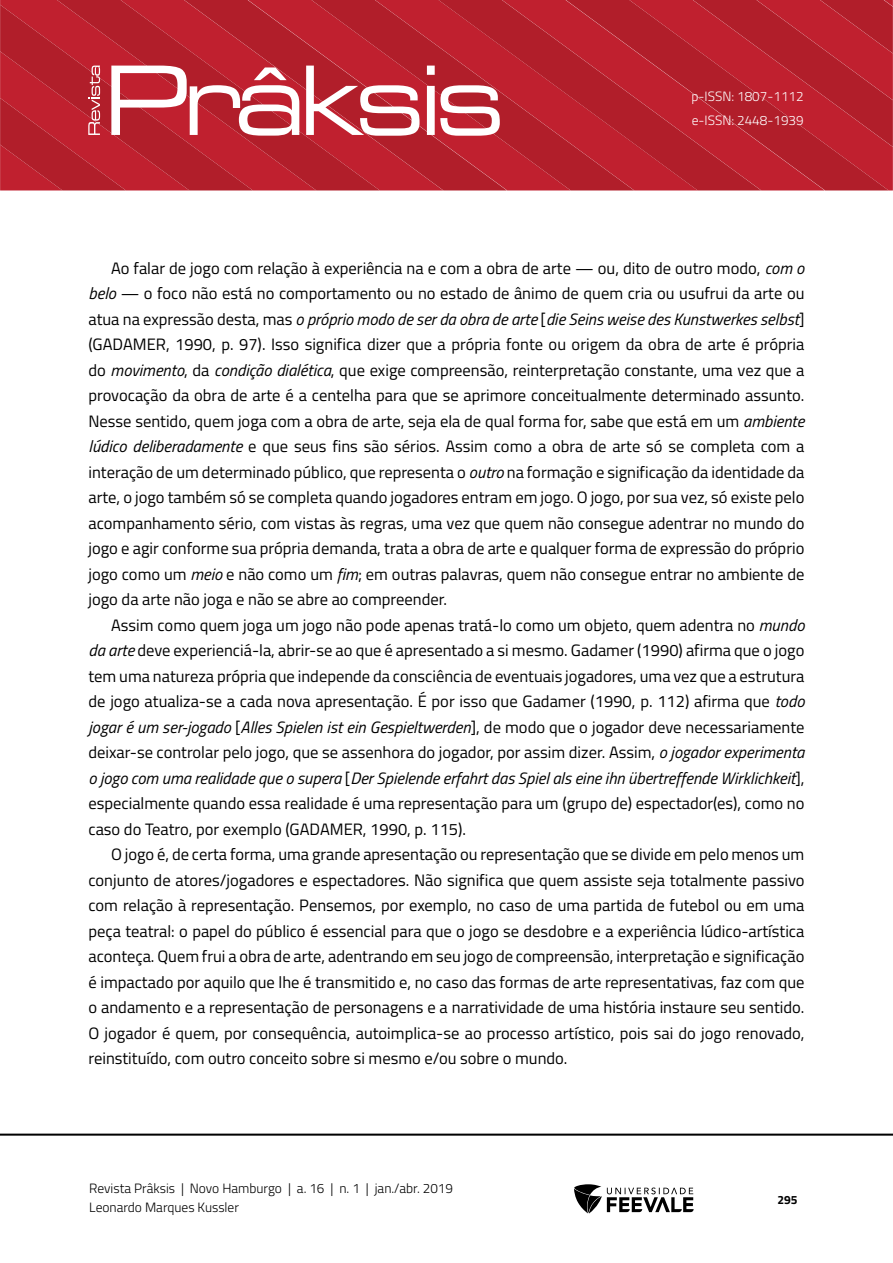
<style>
.page{position:relative;width:893px;height:1263px;background:#fff}
.page>*{position:absolute;margin:0;border:0;box-sizing:border-box;transform-origin:0 0}
.Corpo_de_texto{font:16.5px/25.5px "Titillium Web";color:#000;text-align:justify}
.t1{font:300 13.5px/19.4px "Titillium Web";color:#000}
.t2{font:300 13.5px/24px "Titillium Web";color:#fff}
.t3{font:700 12px "Titillium Web";color:#000}
.s1{font-style:italic}
</style>
<div class="page">
<svg style="left:0;top:5px;width:56px;height:46px;background:#b7202d"></svg>
<svg style="left:56px;top:0;width:128px;height:51px;background:#b81f2d"></svg>
<svg style="left:184px;top:0;width:127px;height:51px;background:#b8202d"></svg>
<svg style="left:311px;top:0;width:127px;height:51px;background:#b8202d"></svg>
<svg style="left:438px;top:0;width:127px;height:190px;background:#b9202d"></svg>
<svg style="left:565px;top:0;width:324px;height:190px;background:#b8202d"></svg>
<svg style="left:692px;top:0;width:201px;height:147px;background:#b8202d"></svg>
<hr style="left:0;top:1133px;width:893px;height:3px;background:#000">
<svg style="left:574px;top:1184px;width:120px;height:29px"></svg>
<svg style="left:0;top:51px;width:500px;height:139px;background:#c13d48"></svg>
<p class="t2" style="left:691px;top:84px;width:114px">p-ISSN: 1807-1112 e-ISSN: 2448-1939</p>
<p class="Corpo_de_texto" style="left:88px;top:254px;width:717px;text-indent:22px">Ao falar de jogo com relação à experiência na e com a obra de arte — ou, dito de outro modo, <span class="s1">com o belo</span> — o foco não está no comportamento ou no estado de ânimo de quem cria ou usufrui da arte ou atua na expressão desta, mas <span class="s1">o próprio modo de ser da obra de arte</span> [<span class="s1">die Seins weise des Kunstwerkes selbst</span>] (GADAMER, 1990, p. 97). Isso significa dizer que a própria fonte ou origem da obra de arte é própria do <span class="s1">movimento</span>, da <span class="s1">condição dialética</span>, que exige compreensão, reinterpretação constante, uma vez que a provocação da obra de arte é a centelha para que se aprimore conceitualmente determinado assunto.<br>Nesse sentido, quem joga com a obra de arte, seja ela de qual forma for, sabe que está em um <span class="s1">ambiente lúdico deliberadamente</span> e que seus fins são sérios. Assim como a obra de arte só se completa com a interação de um determinado público, que representa o <span class="s1">outro</span> na formação e significação da identidade da arte, o jogo também só se completa quando jogadores entram em jogo. O jogo, por sua vez, só existe pelo acompanhamento sério, com vistas às regras, uma vez que quem não consegue adentrar no mundo do jogo e agir conforme sua própria demanda, trata a obra de arte e qualquer forma de expressão do próprio jogo como um <span class="s1">meio</span> e não como um <span class="s1">fim</span>; em outras palavras, quem não consegue entrar no ambiente de jogo da arte não joga e não se abre ao compreender.</p>
<p class="Corpo_de_texto" style="left:88px;top:611px;width:717px;text-indent:22px">Assim como quem joga um jogo não pode apenas tratá-lo como um objeto, quem adentra no <span class="s1">mundo da arte</span> deve experienciá-la, abrir-se ao que é apresentado a si mesmo. Gadamer (1990) afirma que o jogo tem uma natureza própria que independe da consciência de eventuais jogadores, uma vez que a estrutura de jogo atualiza-se a cada nova apresentação. É por isso que Gadamer (1990, p. 112) afirma que <span class="s1">todo jogar é um ser-jogado</span> [<span class="s1">Alles Spielen ist ein Gespieltwerden</span>], de modo que o jogador deve necessariamente deixar-se controlar pelo jogo, que se assenhora do jogador, por assim dizer. Assim, <span class="s1">o jogador experimenta o jogo com uma realidade que o supera</span> [<span class="s1">Der Spielende erfahrt das Spiel als eine ihn übertreffende Wirklichkeit</span>], especialmente quando essa realidade é uma representação para um (grupo de) espectador(es), como no caso do Teatro, por exemplo (GADAMER, 1990, p. 115).</p>
<p class="Corpo_de_texto" style="left:88px;top:841px;width:717px;text-indent:22px">O jogo é, de certa forma, uma grande apresentação ou representação que se divide em pelo menos um conjunto de atores/jogadores e espectadores. Não significa que quem assiste seja totalmente passivo com relação à representação. Pensemos, por exemplo, no caso de uma partida de futebol ou em uma peça teatral: o papel do público é essencial para que o jogo se desdobre e a experiência lúdico-artística aconteça. Quem frui a obra de arte, adentrando em seu jogo de compreensão, interpretação e significação é impactado por aquilo que lhe é transmitido e, no caso das formas de arte representativas, faz com que o andamento e a representação de personagens e a narratividade de uma história instaure seu sentido.<br>O jogador é quem, por consequência, autoimplica-se ao processo artístico, pois sai do jogo renovado, reinstituído, com outro conceito sobre si mesmo e/ou sobre o mundo.</p>
<p class="t1" style="left:89px;top:1177px;width:365px">Revista Prâksis | Novo Hamburgo | a. 16 | n. 1 | jan./abr. 2019<br>Leonardo Marques Kussler</p>
<p class="t3" style="left:777px;top:1190px;width:22px">295</p>
</div>
